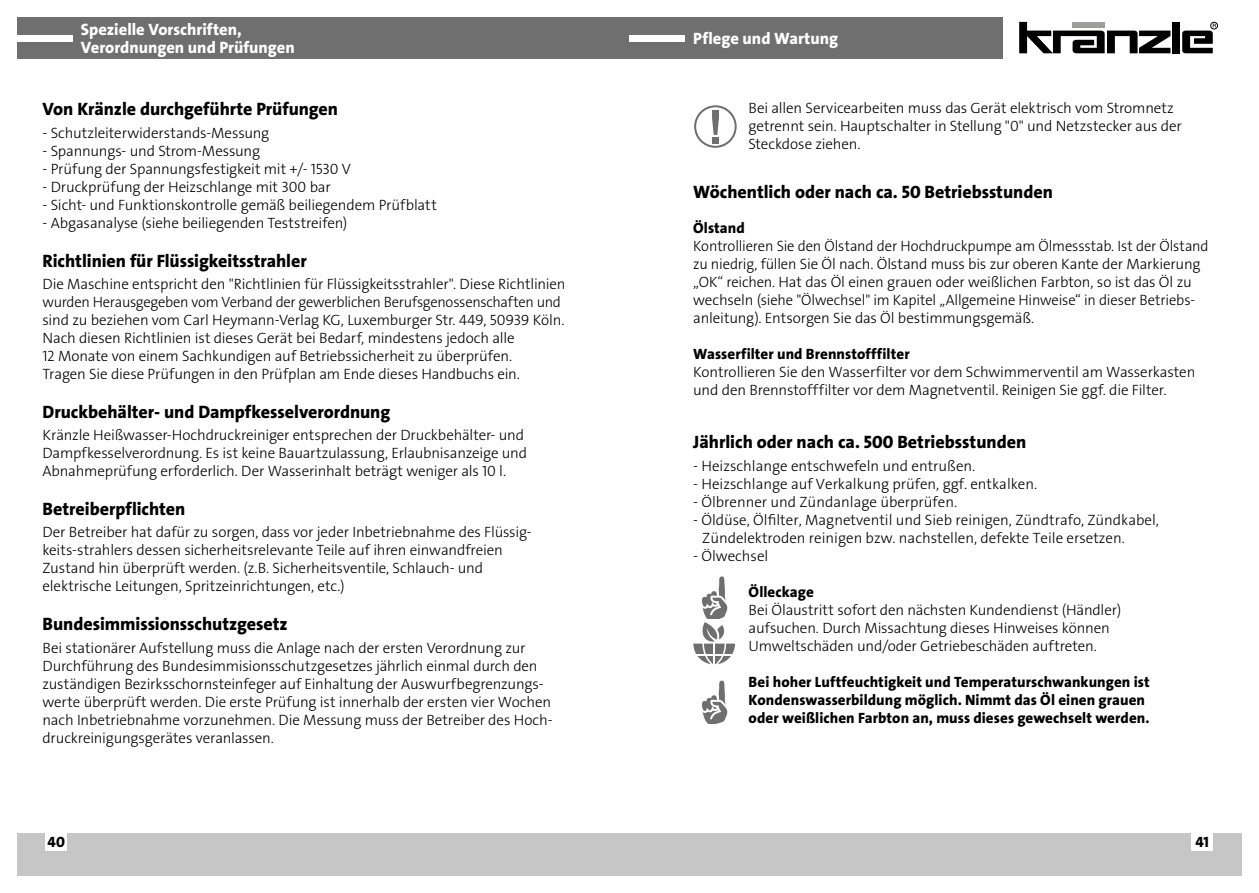
<style>
.page{position:relative;width:1259px;height:893px;background:#fff}
.page>*{position:absolute;margin:0;border:0;box-sizing:border-box;transform-origin:0 0}
.t1{font:18px "The Sans LP8 Ex Bld";letter-spacing:-.005em;color:#000}
.t2{font:16.5px/18px "The Sans LP8 Ex Bld";color:#fff}
.t3{font:15px/18px "The Sans LP3 Lig";letter-spacing:-.01em;color:#000}
.t4{font:15px/18px "The Sans LP8 Ex Bld";letter-spacing:.005em;color:#000}
</style>
<div class="page">
<div style="left:629px;top:833px;width:613px;height:43px;background:#c6c6c6"></div>
<div style="left:17px;top:833px;width:612px;height:43px;background:#c6c6c6"></div>
<div style="left:1191px;top:833px;width:22px;height:18px;background:#fff"></div>
<div style="left:46px;top:833px;width:21px;height:18px;background:#fff"></div>
<div style="left:17px;top:17px;width:985px;height:41px;background:#706f6f"></div>
<div style="left:17px;top:35px;width:55px;height:6px;background:#fff"></div>
<div style="left:629px;top:35px;width:56px;height:6px;background:#fff"></div>
<svg style="left:1019px;top:22px;width:151px;height:31px"></svg>
<div style="left:1172px;top:22px;width:7px;height:31px;background:#000"></div>
<div style="left:1210px;top:22px;width:7px;height:7px;border:1px solid #000;border-radius:50%"></div>
<svg style="left:1182px;top:24px;width:34px;height:29px"></svg>
<svg style="left:694px;top:105px;width:42px;height:43px"></svg>
<div style="left:712px;top:137px;width:7px;height:6px;background:#706f6f"></div>
<svg style="left:693px;top:576px;width:42px;height:89px"></svg>
<svg style="left:702px;top:681px;width:26px;height:42px"></svg>
<p class="t2" style="left:81px;top:20px;width:216px">Spezielle Vorschriften,<br>Verordnungen und Prüfungen</p>
<p class="t1" style="left:43px;top:98px;width:297px">Von Kränzle durchgeführte Prüfungen</p>
<p class="t3" style="left:43px;top:124px;width:228px">- Schutzleiterwiderstands-Messung</p>
<p class="t3" style="left:43px;top:142px;width:219px">- Spannungs- und Strom-Messung</p>
<p class="t3" style="left:43px;top:160px;width:310px">- Prüfung der Spannungsfestigkeit mit +/- 1530 V</p>
<p class="t3" style="left:43px;top:178px;width:290px">- Druckprüfung der Heizschlange mit 300 bar</p>
<p class="t3" style="left:43px;top:196px;width:396px">- Sicht- und Funktionskontrolle gemäß beiliegendem Prüfblatt</p>
<p class="t3" style="left:43px;top:214px;width:306px">- Abgasanalyse (siehe beiliegenden Teststreifen)</p>
<p class="t1" style="left:43px;top:249px;width:266px">Richtlinien für Flüssigkeitsstrahler</p>
<p class="t3" style="left:43px;top:275px;width:524px">Die Maschine entspricht den "Richtlinien für Flüssigkeitsstrahler". Diese Richtlinien wurden Herausgegeben vom Verband der gewerblichen Berufsgenossenschaften und sind zu beziehen vom Carl Heymann-Verlag KG, Luxemburger Str. 449, 50939 Köln.<br>Nach diesen Richtlinien ist dieses Gerät bei Bedarf, mindestens jedoch alle<br>12 Monate von einem Sachkundigen auf Betriebssicherheit zu überprüfen.<br>Tragen Sie diese Prüfungen in den Prüfplan am Ende dieses Handbuchs ein.</p>
<p class="t1" style="left:43px;top:400px;width:349px">Druckbehälter- und Dampfkesselverordnung</p>
<p class="t3" style="left:43px;top:426px;width:486px">Kränzle Heißwasser-Hochdruckreiniger entsprechen der Druckbehälter- und<br>Dampfkesselverordnung. Es ist keine Bauartzulassung, Erlaubnisanzeige und<br>Abnahmeprüfung erforderlich. Der Wasserinhalt beträgt weniger als 10 l.</p>
<p class="t1" style="left:43px;top:497px;width:144px">Betreiberpflichten</p>
<p class="t3" style="left:43px;top:523px;width:491px">Der Betreiber hat dafür zu sorgen, dass vor jeder Inbetriebnahme des Flüssig&shy;keits-strahlers dessen sicherheitsrelevante Teile auf ihren einwandfreien Zustand hin überprüft werden. (z.B. Sicherheitsventile, Schlauch- und elektrische Leitungen, Spritzeinrichtungen, etc.)</p>
<p class="t1" style="left:43px;top:613px;width:247px">Bundesimmissionsschutzgesetz</p>
<p class="t3" style="left:43px;top:639px;width:511px">Bei stationärer Aufstellung muss die Anlage nach der ersten Verordnung zur Durchführung des Bundesimmisionsschutzgesetzes jährlich einmal durch den zuständigen Bezirksschornsteinfeger auf Einhaltung der Auswurfbegrenzungs&shy;werte überprüft werden. Die erste Prüfung ist innerhalb der ersten vier Wochen nach Inbetriebnahme vorzunehmen. Die Messung muss der Betreiber des Hoch&shy;druckreinigungsgerätes veranlassen.</p>
<p class="t2" style="left:693px;top:29px;width:146px">Pflege und Wartung</p>
<p class="t3" style="left:748px;top:99px;width:435px">Bei allen Servicearbeiten muss das Gerät elektrisch vom Stromnetz getrennt sein. Hauptschalter in Stellung "0" und Netzstecker aus der<br>Steckdose ziehen.</p>
<p class="t1" style="left:693px;top:181px;width:361px">Wöchentlich oder nach ca. 50 Betriebsstunden</p>
<p class="t4" style="left:693px;top:219px;width:53px">Ölstand</p>
<p class="t3" style="left:693px;top:237px;width:517px">Kontrollieren Sie den Ölstand der Hochdruckpumpe am Ölmessstab. Ist der Ölstand zu niedrig, füllen Sie Öl nach. Ölstand muss bis zur oberen Kante der Markierung „OK“ reichen. Hat das Öl einen grauen oder weißlichen Farbton, so ist das Öl zu wechseln (siehe "Ölwechsel" im Kapitel „Allgemeine Hinweise“ in dieser Betriebs&shy;anleitung). Entsorgen Sie das Öl bestimmungsgemäß.</p>
<p class="t4" style="left:693px;top:345px;width:218px">Wasserfilter und Brennstofffilter</p>
<p class="t3" style="left:693px;top:363px;width:503px">Kontrollieren Sie den Wasserfilter vor dem Schwimmerventil am Wasserkasten und den Brennstofffilter vor dem Magnetventil. Reinigen Sie ggf. die Filter.</p>
<p class="t1" style="left:693px;top:431px;width:335px">Jährlich oder nach ca. 500 Betriebsstunden</p>
<p class="t3" style="left:693px;top:457px;width:284px">- Heizschlange entschwefeln und entrußen.</p>
<p class="t3" style="left:693px;top:475px;width:345px">- Heizschlange auf Verkalkung prüfen, ggf. entkalken.</p>
<p class="t3" style="left:693px;top:493px;width:265px">- Ölbrenner und Zündanlage überprüfen.</p>
<p class="t3" style="left:702px;top:511px;width:458px;text-indent:-9px">- Öldüse, Ölfilter, Magnetventil und Sieb reinigen, Zündtrafo, Zündkabel,<br>Zündelektroden reinigen bzw. nachstellen, defekte Teile ersetzen.</p>
<p class="t3" style="left:693px;top:547px;width:77px">- Ölwechsel</p>
<p class="t4" style="left:748px;top:583px;width:67px">Ölleckage</p>
<p class="t3" style="left:748px;top:601px;width:374px">Bei Ölaustritt sofort den nächsten Kundendienst (Händler) aufsuchen. Durch Missachtung dieses Hinweises können<br>Umweltschäden und/oder Getriebeschäden auftreten.</p>
<p class="t4" style="left:748px;top:673px;width:402px">Bei hoher Luftfeuchtigkeit und Temperaturschwankungen ist<br>Kondenswasserbildung möglich. Nimmt das Öl einen grauen oder weißlichen Farbton an, muss dieses gewechselt werden.</p>
<p class="t4" style="left:48px;top:833px;width:19px">40</p>
<p class="t4" style="left:1195px;top:833px;width:15px">41</p>
</div>
